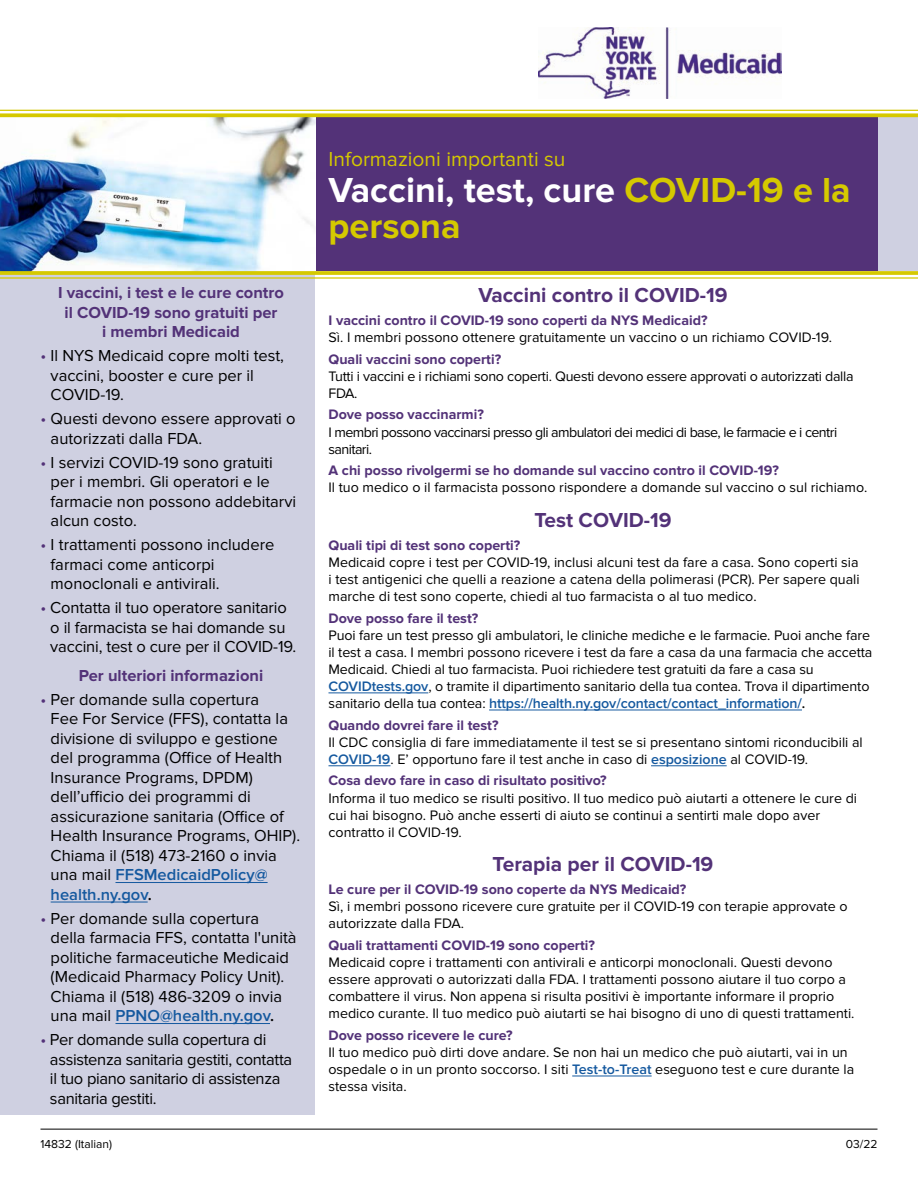
<style>
.page{position:relative;width:918px;height:1188px;background:#fff}
.page>*{position:absolute;margin:0;border:0;box-sizing:border-box;transform-origin:0 0}
.t1{font:700 36px/36px "Proxima Nova";color:#d5c900}
.t2{font:700 21px "Proxima Nova";color:#533278}
.t3{font:21px "Proxima Nova";color:#d5c900}
.t4{font:16.5px/19.5px "Proxima Nova";color:#000}
.t5{font:16.5px/19.5px "Proxima Nova";letter-spacing:-.02em;color:#000}
.t6{font:700 16.5px/19.5px "Proxima Nova";color:#533278;text-align:center}
.t7{font:14.25px/17.1px "Proxima Nova";color:#000}
.t8{font:700 14.25px "Proxima Nova";color:#533278}
.t9{font:14.25px/17.1px "Proxima Nova";letter-spacing:-.04em;color:#000}
.t10{font:14.25px/17.1px "Proxima Nova";letter-spacing:-.02em;color:#000}
.t11{font:12px "Proxima Nova";color:#000}
.s1{color:#533278}
.s2{font-weight:600;color:#15599f}
.s3{font-weight:600}
.s4{color:#fff}
</style>
<div class="page">
<div style="left:370px;top:117px;width:548px;height:154px;background:#cfd0e1"></div>
<div style="left:0;top:225px;width:315px;height:889px;background:#cfd0e1"></div>
<img style="left:0;top:117px;width:316px;height:154px">
<div style="left:316px;top:117px;width:562px;height:154px;background:#533278"></div>
<hr style="left:0;top:277px;width:918px;height:2px;background:#d5c900">
<svg style="left:0;top:271px;width:918px;height:4px;background:#d6cb0e"></svg>
<svg style="left:0;top:113px;width:918px;height:4px;background:#d9ce1b"></svg>
<hr style="left:0;top:110px;width:918px;height:1px;background:#d5c900">
<hr style="left:116px;top:882px;width:152px;height:1px;background:#15599f">
<hr style="left:51px;top:902px;width:97px;height:1px;background:#15599f">
<hr style="left:116px;top:1023px;width:154px;height:1px;background:#15599f">
<hr style="left:328px;top:693px;width:100px;height:1px;background:#15599f">
<hr style="left:489px;top:710px;width:313px;height:1px;background:#15599f">
<hr style="left:328px;top:766px;width:62px;height:1px;background:#15599f">
<hr style="left:651px;top:766px;width:76px;height:1px;background:#15599f">
<hr style="left:572px;top:1076px;width:80px;height:1px;background:#15599f">
<hr style="left:40px;top:1129px;width:838px;height:1px;background:#000">
<img style="left:539px;top:27px;width:242px;height:72px">
<p class="t6" style="left:58px;top:283px;width:227px">I vaccini, i test e le cure contro il COVID-19 sono gratuiti per<br>i membri Medicaid</p>
<p class="t4" style="left:51px;top:346px;width:235px;text-indent:-10px"><span class="s1">•</span> Il NYS Medicaid copre molti test, vaccini, booster e cure per il<br>COVID-19.</p>
<p class="t4" style="left:51px;top:409px;width:246px;text-indent:-10px"><span class="s1">•</span> Questi devono essere approvati o autorizzati dalla FDA.</p>
<p class="t4" style="left:51px;top:453px;width:247px;text-indent:-10px"><span class="s1">•</span> I servizi COVID-19 sono gratuiti per i membri. Gli operatori e le farmacie non possono addebitarvi alcun costo.</p>
<p class="t4" style="left:51px;top:535px;width:225px;text-indent:-10px"><span class="s1">•</span> I trattamenti possono includere farmaci come anticorpi monoclonali e antivirali.</p>
<p class="t4" style="left:40px;top:598px;width:257px;text-align:center"><span class="s1">•</span> Contatta il tuo operatore sanitario o il farmacista se hai domande su vaccini, test o cure per il COVID-19.</p>
<p class="t6" style="left:79px;top:666px;width:186px">Per ulteriori informazioni</p>
<p class="t4" style="left:51px;top:690px;width:251px;text-indent:-10px"><span class="s1">•</span> Per domande sulla copertura<br>Fee For Service (FFS), contatta la divisione di sviluppo e gestione del programma (Office of Health<br>Insurance Programs, DPDM) dell’ufficio dei programmi di assicurazione sanitaria (Office of<br>Health Insurance Programs, OHIP).<br>Chiama il (518) 473-2160 o invia una mail <span class="s2">FFSMedicaidPolicy@ health.ny.gov</span><span class="s3">.</span></p>
<p class="t4" style="left:51px;top:909px;width:248px;text-indent:-10px"><span class="s1">•</span> Per domande sulla copertura della farmacia FFS, contatta l'unità politiche farmaceutiche Medicaid (Medicaid Pharmacy Policy Unit).<br>Chiama il (518) 486-3209 o invia una mail <span class="s2">PPNO@health.ny.gov</span><span class="s3">.</span></p>
<p class="t5" style="left:50px;top:1030px;width:244px;text-indent:-10px"><span class="s1">•</span> Per domande sulla copertura di assistenza sanitaria gestiti, contatta il tuo piano sanitario di assistenza sanitaria gestiti.</p>
<h2 class="t3" style="left:328px;top:147px;width:238px">Informazioni importanti su</h2>
<h1 class="t1" style="left:328px;top:173px;width:524px"><span class="s4">Vaccini, test, cure</span> COVID-19 e la persona</h1>
<h2 class="t2" style="left:478px;top:283px;width:251px">Vaccini contro il COVID-19</h2>
<p class="t8" style="left:328px;top:312px;width:381px">I vaccini contro il COVID-19 sono coperti da NYS Medicaid?</p>
<p class="t7" style="left:328px;top:329px;width:505px">Sì. I membri possono ottenere gratuitamente un vaccino o un richiamo COVID-19.</p>
<p class="t8" style="left:328px;top:351px;width:174px">Quali vaccini sono coperti?</p>
<p class="t10" style="left:328px;top:368px;width:527px">Tutti i vaccini e i richiami sono coperti. Questi devono essere approvati o autorizzati dalla<br>FDA.</p>
<p class="t8" style="left:328px;top:407px;width:157px">Dove posso vaccinarmi?</p>
<p class="t9" style="left:328px;top:424px;width:510px">I membri possono vaccinarsi presso gli ambulatori dei medici di base, le farmacie e i centri sanitari.</p>
<p class="t8" style="left:328px;top:462px;width:452px">A chi posso rivolgermi se ho domande sul vaccino contro il COVID-19?</p>
<p class="t7" style="left:328px;top:479px;width:540px">Il tuo medico o il farmacista possono rispondere a domande sul vaccino o sul richiamo.</p>
<h2 class="t2" style="left:534px;top:508px;width:139px">Test COVID-19</h2>
<p class="t8" style="left:328px;top:537px;width:193px">Quali tipi di test sono coperti?</p>
<p class="t7" style="left:328px;top:554px;width:533px;text-align:justify">Medicaid copre i test per COVID-19, inclusi alcuni test da fare a casa. Sono coperti sia i test antigenici che quelli a reazione a catena della polimerasi (PCR). Per sapere quali marche di test sono coperte, chiedi al tuo farmacista o al tuo medico.</p>
<p class="t8" style="left:328px;top:610px;width:151px">Dove posso fare il test?</p>
<p class="t7" style="left:328px;top:627px;width:545px">Puoi fare un test presso gli ambulatori, le cliniche mediche e le farmacie. Puoi anche fare il test a casa. I membri possono ricevere i test da fare a casa da una farmacia che accetta Medicaid. Chiedi al tuo farmacista. Puoi richiedere test gratuiti da fare a casa su <span class="s2">COVIDtests.gov</span>, o tramite il dipartimento sanitario della tua contea. Trova il dipartimento sanitario della tua contea: <span class="s2">https://health.ny.gov/contact/contact_information/</span><span class="s3">.</span></p>
<p class="t8" style="left:328px;top:717px;width:172px">Quando dovrei fare il test?</p>
<p class="t7" style="left:328px;top:734px;width:536px">Il CDC consiglia di fare immediatamente il test se si presentano sintomi riconducibili al<br><span class="s2">COVID-19</span>. E’ opportuno fare il test anche in caso di <span class="s2">esposizione</span> al COVID-19.</p>
<p class="t8" style="left:328px;top:773px;width:280px">Cosa devo fare in caso di risultato positivo?</p>
<p class="t7" style="left:328px;top:790px;width:530px">Informa il tuo medico se risulti positivo. Il tuo medico può aiutarti a ottenere le cure di cui hai bisogno. Può anche esserti di aiuto se continui a sentirti male dopo aver contratto il COVID-19.</p>
<h2 class="t2" style="left:493px;top:852px;width:222px">Terapia per il COVID-19</h2>
<p class="t8" style="left:328px;top:881px;width:359px">Le cure per il COVID-19 sono coperte da NYS Medicaid?</p>
<p class="t7" style="left:328px;top:898px;width:521px">Sì, i membri possono ricevere cure gratuite per il COVID-19 con terapie approvate o autorizzate dalla FDA.</p>
<p class="t8" style="left:328px;top:937px;width:268px">Quali trattamenti COVID-19 sono coperti?</p>
<p class="t7" style="left:328px;top:954px;width:528px">Medicaid copre i trattamenti con antivirali e anticorpi monoclonali. Questi devono essere approvati o autorizzati dalla FDA. I trattamenti possono aiutare il tuo corpo a combattere il virus. Non appena si risulta positivi è importante informare il proprio medico curante. Il tuo medico può aiutarti se hai bisogno di uno di questi trattamenti.</p>
<p class="t8" style="left:328px;top:1027px;width:186px">Dove posso ricevere le cure?</p>
<p class="t7" style="left:328px;top:1044px;width:527px">Il tuo medico può dirti dove andare. Se non hai un medico che può aiutarti, vai in un ospedale o in un pronto soccorso. I siti <span class="s2">Test-to-Treat</span> eseguono test e cure durante la stessa visita.</p>
<p class="t11" style="left:40px;top:1137px;width:73px">14832 (Italian)</p>
<p class="t11" style="left:846px;top:1137px;width:33px">03/22</p>
</div>
